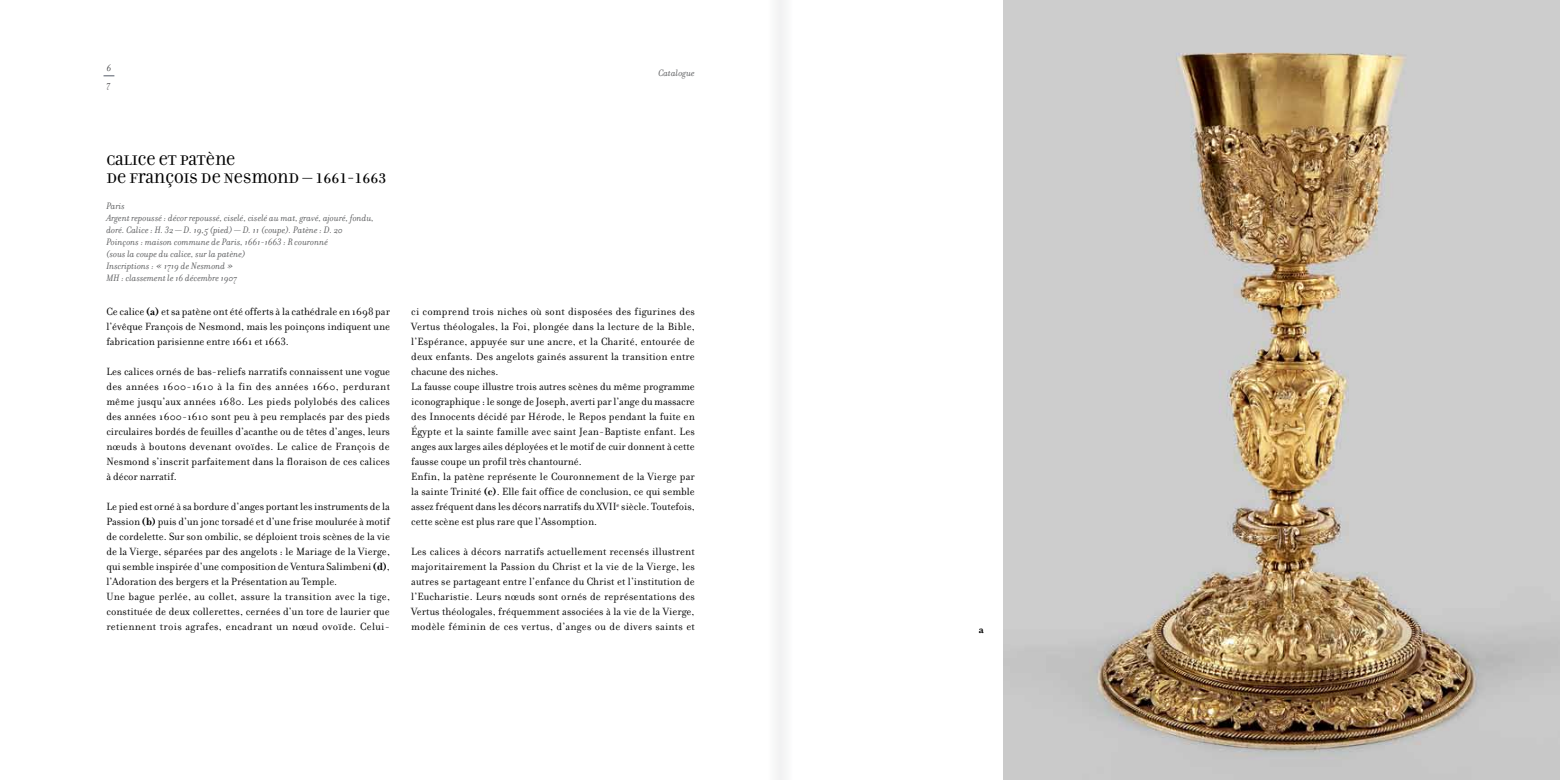
<style>
.page{position:relative;width:1560px;height:780px;background:#fff}
.page>*{position:absolute;margin:0;border:0;box-sizing:border-box;transform-origin:0 0}
.t1{font:15px/18px "Filosofia Unicase";color:#000}
.t2{font:11.25px/15px "Filosofia";letter-spacing:.005em;color:#000;text-align:justify}
.t3{font:700 11.25px "Filosofia";color:#000}
.t4{font:italic 10px/12px "Filosofia";color:#58595b}
.t5{font:italic 10px/16.4px "Filosofia";color:#414042}
.s1{font-weight:700}
</style>
<div class="page">
<img style="left:1003px;top:0;width:556px;height:780px">
<div style="left:767px;top:0;width:25px;height:780px;background:#f6f7f7"></div>
<p class="t5" style="left:107px;top:60px;width:6px">6<br>7</p>
<p class="t4" style="left:658px;top:67px;width:38px">Catalogue</p>
<h1 class="t1" style="left:106px;top:151px;width:281px">CALICE ET PATÈNE<br>DE FRANÇOIS DE NESMOND — 1661-1663</h1>
<p class="t4" style="left:106px;top:200px;width:269px">Paris<br>Argent repoussé : décor repoussé, ciselé, ciselé au mat, gravé, ajouré, fondu, doré. Calice : H. 32 — D. 19,5 (pied) — D. 11 (coupe). Patène : D. 20<br>Poinçons : maison commune de Paris, 1661-1663 : R couronné<br>(sous la coupe du calice, sur la patène)<br>Inscriptions : « 1719 de Nesmond »<br>MH : classement le 16 décembre 1907</p>
<p class="t2" style="left:106px;top:304px;width:285px">Ce calice <span class="s1">(a)</span> et sa patène ont été offerts à la cathédrale en 1698 par l’évêque François de Nesmond, mais les poinçons indiquent une fabrication parisienne entre 1661 et 1663.</p>
<p class="t2" style="left:106px;top:364px;width:285px">Les calices ornés de bas-reliefs narratifs connaissent une vogue des années 1600-1610 à la fin des années 1660, perdurant même jusqu’aux années 1680. Les pieds polylobés des calices des années 1600-1610 sont peu à peu remplacés par des pieds circulaires bordés de feuilles d’acanthe ou de têtes d’anges, leurs nœuds à boutons devenant ovoïdes. Le calice de François de Nesmond s’inscrit parfaitement dans la floraison de ces calices à décor narratif.</p>
<p class="t2" style="left:106px;top:499px;width:285px;text-align:left">Le pied est orné à sa bordure d’anges portant les instruments de la Passion <span class="s1">(b)</span> puis d’un jonc torsadé et d’une frise moulurée à motif de cordelette. Sur son ombilic, se déploient trois scènes de la vie de la Vierge, séparées par des angelots : le Mariage de la Vierge, qui semble inspirée d’une composition de Ventura Salimbeni<span class="s1">(d)</span>, l’Adoration des bergers et la Présentation au Temple.<br>Une bague perlée, au collet, assure la transition avec la tige, constituée de deux collerettes, cernées d’un tore de laurier que retiennent trois agrafes, encadrant un nœud ovoïde. Celui-</p>
<p class="t2" style="left:411px;top:304px;width:285px;text-align:left">ci comprend trois niches où sont disposées des figurines des Vertus théologales, la Foi, plongée dans la lecture de la Bible, l’Espérance, appuyée sur une ancre, et la Charité, entourée de deux enfants. Des angelots gainés assurent la transition entre chacune des niches.<br>La fausse coupe illustre trois autres scènes du même programme iconographique : le songe de Joseph, averti par l’ange du massacre des Innocents décidé par Hérode, le Repos pendant la fuite en Égypte et la sainte famille avec saint Jean-Baptiste enfant. Les anges aux larges ailes déployées et le motif de cuir donnent à cette fausse coupe un profil très chantourné.<br>Enfin, la patène représente le Couronnement de la Vierge par la sainte Trinité <span class="s1">(c)</span>. Elle fait office de conclusion, ce qui semble assez fréquent dans les décors narratifs du XVII<sup>e</sup> siècle. Toutefois, cette scène est plus rare que l’Assomption.</p>
<p class="t2" style="left:411px;top:544px;width:285px">Les calices à décors narratifs actuellement recensés illustrent majoritairement la Passion du Christ et la vie de la Vierge, les autres se partageant entre l’enfance du Christ et l’institution de l’Eucharistie. Leurs nœuds sont ornés de représentations des Vertus théologales, fréquemment associées à la vie de la Vierge, modèle féminin de ces vertus, d’anges ou de divers saints et</p>
<p class="t3" style="left:978px;top:622px;width:6px">a</p>
</div>
